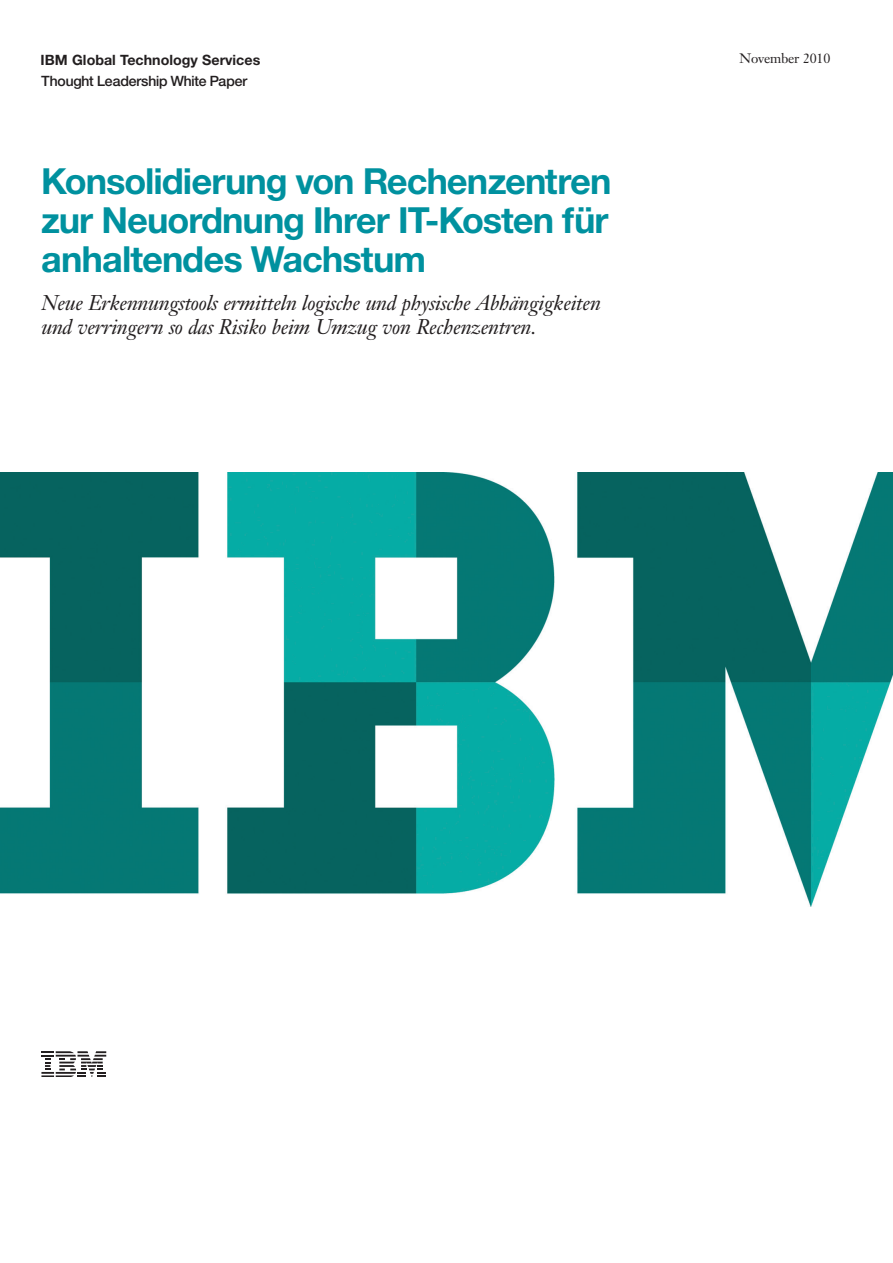
<style>
.page{position:relative;width:893px;height:1263px;background:#fff}
.page>*{position:absolute;margin:0;border:0;box-sizing:border-box;transform-origin:0 0}
.t1{font:700 36px/39px "Helv Neuefor IBM";letter-spacing:-.01em;color:#00919f;text-align:justify}
.t2{font:italic 21px/24px "Janson Text LT Pro";letter-spacing:-.015em;color:#231f20}
.t3{font:700 14.25px/21px "Helvetica Neue";color:#231f20}
.t4{font:13.5px "Janson Text LT Pro";letter-spacing:-.015em;color:#231f20}
.s1{font-family:"Helv Neuefor IBM";font-weight:500}
</style>
<div class="page">
<svg style="left:41px;top:1051px;width:65px;height:26px"></svg>
<img style="left:0;top:472px;width:893px;height:434px">
<p class="t3" style="left:41px;top:49px;width:221px">IBM Global Technology Services<br><span class="s1">Thought Leadership White Paper</span></p>
<p class="t4" style="left:739px;top:50px;width:92px">November 2010</p>
<h1 class="t1" style="left:41px;top:161px;width:571px">Konsolidierung von Rechenzentren zur Neuordnung Ihrer IT-Kosten für anhaltendes Wachstum</h1>
<h2 class="t2" style="left:41px;top:291px;width:561px">Neue Erkennungstools ermitteln logische und physische Abhängigkeiten und verringern so das Risiko beim Umzug von Rechenzentren.</h2>
</div>
